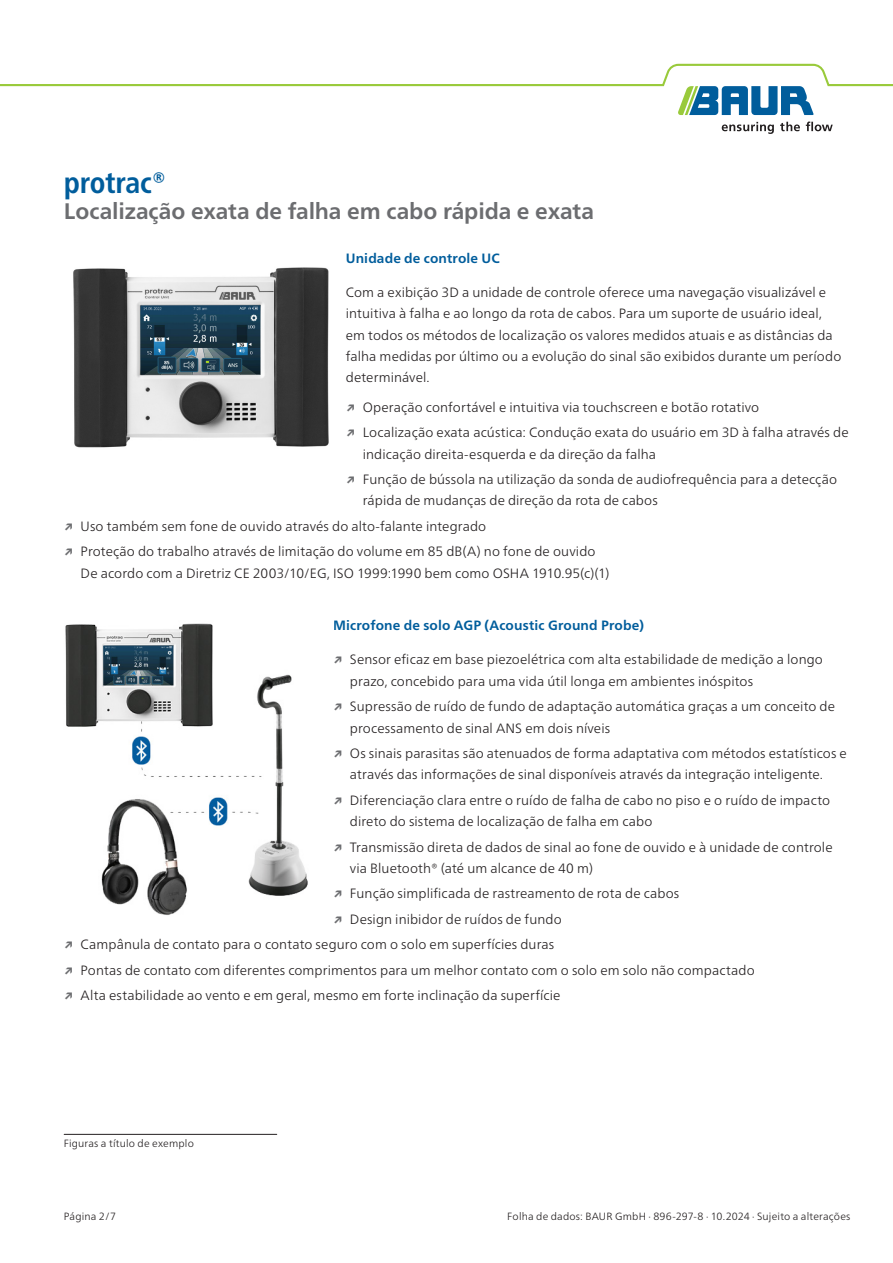
<style>
.page{position:relative;width:893px;height:1263px;background:#fff}
.page>*{position:absolute;margin:0;border:0;box-sizing:border-box;transform-origin:0 0}
.DB_-_Titel_Produktname_blau{font:700 condensed 30px "Frutiger Neue LTW1 G";letter-spacing:-.005em;color:#005d9c}
.DB_-_Aufzählung_USP_Überschrift{font:700 22.5px "Frutiger Neue LTW1 G";letter-spacing:-.005em;color:#6c6d70}
.DB___Fließtext{font:300 13.5px/21.3px "Frutiger Neue LTW1 G";letter-spacing:.01em;color:#231f20}
.DB_-_Condensed_Überschrift{font:700 13.5px "Frutiger Neue LTW1 G";letter-spacing:.01em;color:#005d9c}
.DB_-_Fußnote_rechtsbündig{font:300 10.5px "Frutiger Neue LTW1 G";letter-spacing:.015em;color:#231f20}
.s1{font-weight:700;color:#6c6d70}
</style>
<div class="page">
<svg style="left:722px;top:122px;width:52px;height:12px"></svg>
<svg style="left:780px;top:122px;width:20px;height:9px"></svg>
<svg style="left:806px;top:122px;width:27px;height:9px"></svg>
<svg style="left:0;top:64px;width:893px;height:51px"></svg>
<img style="left:65px;top:623px;width:243px;height:292px">
<hr style="left:64px;top:1134px;width:213px;height:1px;background:#231f20">
<img style="left:73px;top:267px;width:256px;height:181px">
<p class="DB_-_Titel_Produktname_blau" style="left:64px;top:160px;width:104px">protrac®</p>
<p class="DB_-_Aufzählung_USP_Überschrift" style="left:64px;top:195px;width:532px">Localização exata de falha em cabo rápida e exata</p>
<p class="DB_-_Condensed_Überschrift" style="left:346px;top:248px;width:155px">Unidade de controle UC</p>
<p class="DB___Fließtext" style="left:346px;top:281px;width:497px">Com a exibição 3D a unidade de controle oferece uma navegação visualizável e intuitiva à falha e ao longo da rota de cabos. Para um suporte de usuário ideal, em todos os métodos de localização os valores medidos atuais e as distâncias da falha medidas por último ou a evolução do sinal são exibidos durante um período determinável.</p>
<p class="DB___Fließtext" style="left:346px;top:395px;width:415px"><span class="s1">↗</span> Operação confortável e intuitiva via touchscreen e botão rotativo</p>
<p class="DB___Fließtext" style="left:363px;top:421px;width:487px;text-indent:-17px"><span class="s1">↗</span> Localização exata acústica: Condução exata do usuário em 3D à falha através de indicação direita-esquerda e da direção da falha</p>
<p class="DB___Fließtext" style="left:363px;top:468px;width:476px;text-indent:-17px"><span class="s1">↗</span> Função de bússola na utilização da sonda de audiofrequência para a detecção rápida de mudanças de direção da rota de cabos</p>
<p class="DB___Fließtext" style="left:64px;top:515px;width:424px"><span class="s1">↗</span> Uso também sem fone de ouvido através do alto-falante integrado</p>
<p class="DB___Fließtext" style="left:81px;top:540px;width:530px;text-indent:-17px"><span class="s1">↗</span> Proteção do trabalho através de limitação do volume em 85 dB(A) no fone de ouvido<br>De acordo com a Diretriz CE 2003/10/EG, ISO 1999:1990 bem como OSHA 1910.95(c)(1)</p>
<p class="DB_-_Condensed_Überschrift" style="left:333px;top:616px;width:312px">Microfone de solo AGP (Acoustic Ground Probe)</p>
<p class="DB___Fließtext" style="left:350px;top:648px;width:474px;text-indent:-17px"><span class="s1">↗</span> Sensor eficaz em base piezoelétrica com alta estabilidade de medição a longo prazo, concebido para uma vida útil longa em ambientes inóspitos</p>
<p class="DB___Fließtext" style="left:350px;top:695px;width:487px;text-indent:-17px"><span class="s1">↗</span> Supressão de ruído de fundo de adaptação automática graças a um conceito de processamento de sinal ANS em dois níveis</p>
<p class="DB___Fließtext" style="left:333px;top:742px;width:515px;text-align:center"><span class="s1">↗</span> Os sinais parasitas são atenuados de forma adaptativa com métodos estatísticos e através das informações de sinal disponíveis através da integração inteligente.</p>
<p class="DB___Fließtext" style="left:350px;top:788px;width:482px;text-indent:-17px"><span class="s1">↗</span> Diferenciação clara entre o ruído de falha de cabo no piso e o ruído de impacto direto do sistema de localização de falha em cabo</p>
<p class="DB___Fließtext" style="left:350px;top:835px;width:484px;text-indent:-17px"><span class="s1">↗</span> Transmissão direta de dados de sinal ao fone de ouvido e à unidade de controle via Bluetooth® (até um alcance de 40 m)</p>
<p class="DB___Fließtext" style="left:333px;top:882px;width:348px"><span class="s1">↗</span> Função simplificada de rastreamento de rota de cabos</p>
<p class="DB___Fließtext" style="left:333px;top:907px;width:230px"><span class="s1">↗</span> Design inibidor de ruídos de fundo</p>
<p class="DB___Fließtext" style="left:64px;top:933px;width:492px"><span class="s1">↗</span> Campânula de contato para o contato seguro com o solo em superfícies duras</p>
<p class="DB___Fließtext" style="left:64px;top:958px;width:692px"><span class="s1">↗</span> Pontas de contato com diferentes comprimentos para um melhor contato com o solo em solo não compactado</p>
<p class="DB___Fließtext" style="left:64px;top:984px;width:498px"><span class="s1">↗</span> Alta estabilidade ao vento e em geral, mesmo em forte inclinação da superfície</p>
<p class="DB_-_Fußnote_rechtsbündig" style="left:64px;top:1136px;width:132px">Figuras a título de exemplo</p>
<p class="DB_-_Fußnote_rechtsbündig" style="left:64px;top:1208px;width:54px">Página 2/7</p>
<p class="DB_-_Fußnote_rechtsbündig" style="left:507px;top:1208px;width:345px">Folha de dados: BAUR GmbH · 896-297-8 · 10.2024 · Sujeito a alterações</p>
</div>
